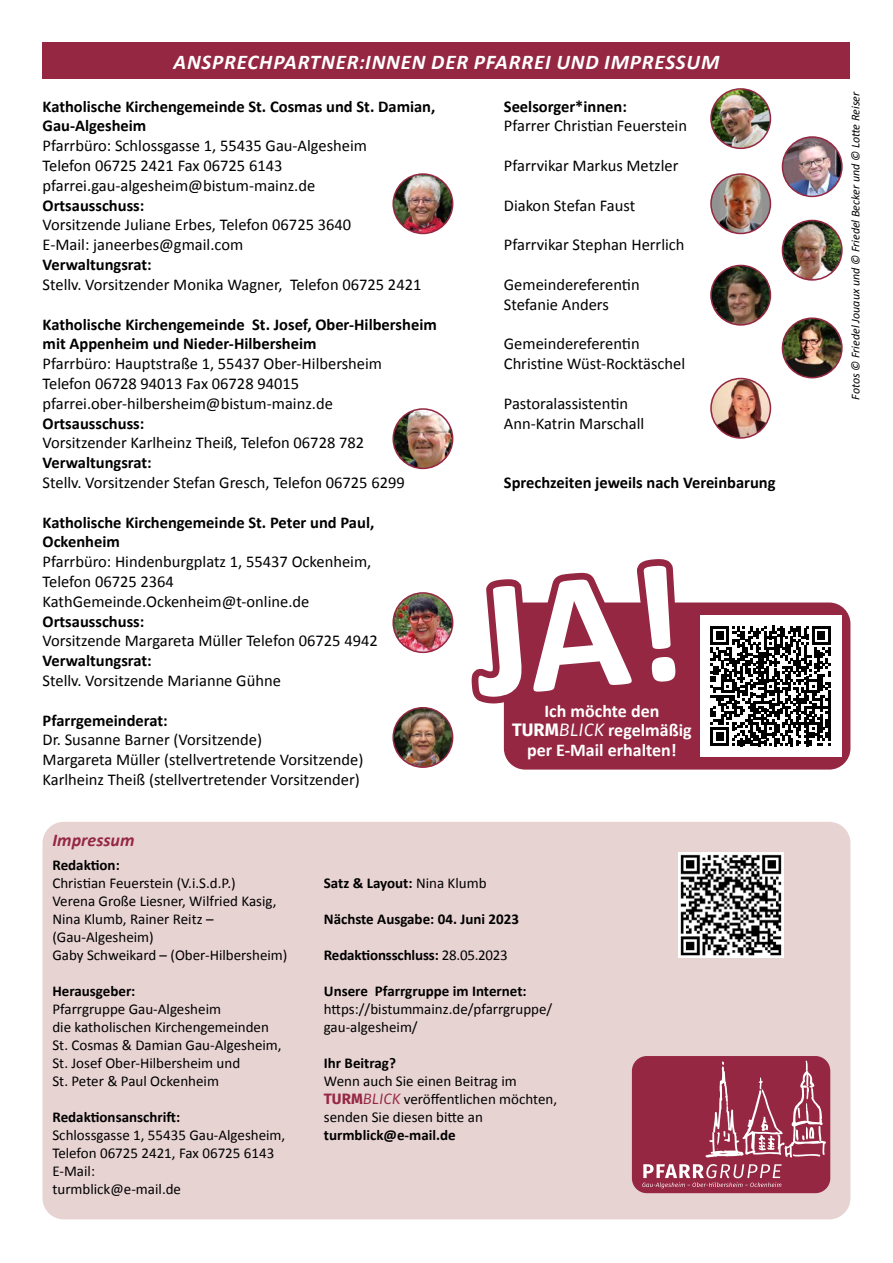
<style>
.page{position:relative;width:893px;height:1263px;background:#fff}
.page>*{position:absolute;margin:0;border:0;box-sizing:border-box;transform-origin:0 0}
.t1{font:italic 700 21px "Calibri";letter-spacing:.04em;color:#fff}
.t2{font:700 18px/19.5px "Calibri";color:#fff;text-align:center}
.t3{font:italic 700 18px "Calibri";color:#952742}
.t4{font:16.5px/19.8px "Calibri";color:#000}
.t5{font:700 16.5px/19.8px "Calibri";color:#000}
.t6{font:15px/18px "Calibri";color:#000}
.t7{font:700 15px "Calibri";color:#000}
.t8{font:italic 12px "Calibri";color:#000}
.s1{font-family:"Fira Sans"}
.s2{font-family:"Fira Sans";font-weight:400;font-style:italic}
.s3{font-weight:400}
.s4{font-family:"Fira Sans";font-weight:700;color:#952742}
.s5{font-family:"Fira Sans";font-style:italic;color:#952742}
</style>
<div class="page">
<div style="left:43px;top:43px;width:807px;height:36px;background:#952742"></div>
<div style="left:43px;top:822px;width:807px;height:397px;background:#e8d3d3;border-radius:21px"></div>
<img style="left:679px;top:853px;width:104px;height:104px">
<div style="left:632px;top:1056px;width:198px;height:137px;background:#952742;border-radius:15px"></div>
<svg style="left:705px;top:1060px;width:121px;height:97px"></svg>
<svg style="left:642px;top:1164px;width:140px;height:24px"></svg>
<img style="left:782px;top:137px;width:60px;height:59px;border-radius:30px">
<div style="left:782px;top:136px;width:61px;height:61px;border:2px solid #952742;border-radius:50%"></div>
<div style="left:711px;top:174px;width:59px;height:59px;background:#929292;border-radius:50%"></div>
<img style="left:720px;top:174px;width:42px;height:59px">
<div style="left:710px;top:173px;width:61px;height:61px;border:2px solid #952742;border-radius:50%"></div>
<img style="left:782px;top:318px;width:60px;height:60px;border-radius:30px">
<div style="left:782px;top:317px;width:61px;height:61px;border:2px solid #952742;border-radius:50%"></div>
<img style="left:711px;top:265px;width:59px;height:60px;border-radius:30px">
<div style="left:710px;top:265px;width:61px;height:61px;border:2px solid #952742;border-radius:50%"></div>
<img style="left:393px;top:174px;width:60px;height:59px;border-radius:30px">
<div style="left:392px;top:173px;width:61px;height:61px;border:2px solid #952742;border-radius:50%"></div>
<img style="left:711px;top:89px;width:59px;height:59px;border-radius:30px">
<div style="left:710px;top:88px;width:61px;height:61px;border:2px solid #952742;border-radius:50%"></div>
<img style="left:782px;top:220px;width:60px;height:60px;border-radius:30px">
<div style="left:782px;top:220px;width:61px;height:61px;border:2px solid #952742;border-radius:50%"></div>
<img style="left:711px;top:378px;width:59px;height:60px;border-radius:30px">
<div style="left:710px;top:378px;width:61px;height:61px;border:2px solid #952742;border-radius:50%"></div>
<img style="left:393px;top:409px;width:60px;height:59px;border-radius:30px">
<div style="left:392px;top:408px;width:61px;height:61px;border:2px solid #952742;border-radius:50%"></div>
<img style="left:393px;top:593px;width:60px;height:59px;border-radius:30px">
<div style="left:392px;top:592px;width:61px;height:61px;border:2px solid #952742;border-radius:50%"></div>
<img style="left:393px;top:708px;width:60px;height:59px;border-radius:30px">
<div style="left:392px;top:707px;width:61px;height:61px;border:2px solid #952742;border-radius:50%"></div>
<div style="left:504px;top:602px;width:346px;height:168px;background:#952742;border-radius:21px"></div>
<div style="left:700px;top:615px;width:141px;height:142px;background:#fff"></div>
<svg style="left:710px;top:626px;width:121px;height:120px"></svg>
<svg style="left:471px;top:559px;width:222px;height:154px"></svg>
<p class="t1" style="left:173px;top:49px;width:547px">ANSPRECHPARTNER:INNEN DER PFARREI UND IMPRESSUM</p>
<p class="t5" style="left:43px;top:96px;width:394px">Katholische Kirchengemeinde St. Cosmas und St. Damian,<br>Gau-Algesheim</p>
<p class="t4" style="left:43px;top:135px;width:326px">Pfarrbüro: Schlossgasse 1, 55435 Gau-Algesheim<br>Telefon 06725 2421 Fax 06725 6143 pfarrei.gau-algesheim@bistum-mainz.de</p>
<p class="t5" style="left:43px;top:195px;width:103px">Ortsausschuss:</p>
<p class="t4" style="left:43px;top:214px;width:310px">Vorsitzende Juliane Erbes, Telefon 06725 3640<br>E-Mail: janeerbes@gmail.com</p>
<p class="t5" style="left:43px;top:254px;width:111px">Verwaltungsrat:</p>
<p class="t4" style="left:43px;top:274px;width:380px">Stellv. Vorsitzender Monika Wagner, Telefon 06725 2421</p>
<p class="t5" style="left:43px;top:313px;width:396px">Katholische Kirchengemeinde St. Josef, Ober-Hilbersheim mit Appenheim und Nieder-Hilbersheim</p>
<p class="t4" style="left:43px;top:353px;width:341px">Pfarrbüro: Hauptstraße 1, 55437 Ober-Hilbersheim<br>Telefon 06728 94013 Fax 06728 94015 pfarrei.ober-hilbersheim@bistum-mainz.de</p>
<p class="t5" style="left:43px;top:412px;width:103px">Ortsausschuss:</p>
<p class="t4" style="left:43px;top:432px;width:323px">Vorsitzender Karlheinz Theiß, Telefon 06728 782</p>
<p class="t5" style="left:43px;top:452px;width:111px">Verwaltungsrat:</p>
<p class="t4" style="left:43px;top:472px;width:364px">Stellv. Vorsitzender Stefan Gresch, Telefon 06725 6299</p>
<p class="t5" style="left:43px;top:511px;width:333px">Katholische Kirchengemeinde St. Peter und Paul,<br>Ockenheim</p>
<p class="t4" style="left:43px;top:551px;width:330px">Pfarrbüro: Hindenburgplatz 1, 55437 Ockenheim,<br>Telefon 06725 2364<br>KathGemeinde.Ockenheim@t-online.de</p>
<p class="t5" style="left:43px;top:610px;width:103px">Ortsausschuss:</p>
<p class="t4" style="left:43px;top:630px;width:337px">Vorsitzende Margareta Müller Telefon 06725 4942</p>
<p class="t5" style="left:43px;top:650px;width:111px">Verwaltungsrat:</p>
<p class="t4" style="left:43px;top:670px;width:240px">Stellv. Vorsitzende Marianne Gühne</p>
<p class="t5" style="left:43px;top:709px;width:127px">Pfarrgemeinderat:</p>
<p class="t4" style="left:43px;top:729px;width:322px">Dr. Susanne Barner (Vorsitzende)<br>Margareta Müller (stellvertretende Vorsitzende)<br>Karlheinz Theiß (stellvertretender Vorsitzender)</p>
<p class="t3" style="left:52px;top:829px;width:84px">Impressum</p>
<p class="t5" style="left:504px;top:96px;width:125px">Seelsorger*innen:</p>
<p class="t4" style="left:504px;top:115px;width:185px">Pfarrer Christian Feuerstein</p>
<p class="t4" style="left:504px;top:155px;width:176px">Pfarrvikar Markus Metzler</p>
<p class="t4" style="left:504px;top:195px;width:133px">Diakon Stefan Faust</p>
<p class="t4" style="left:504px;top:234px;width:182px">Pfarrvikar Stephan Herrlich</p>
<p class="t4" style="left:504px;top:274px;width:137px">Gemeindereferentin<br>Stefanie Anders</p>
<p class="t4" style="left:504px;top:333px;width:183px">Gemeindereferentin<br>Christine Wüst-Rocktäschel</p>
<p class="t4" style="left:504px;top:393px;width:142px">Pastoralassistentin<br>Ann-Katrin Marschall</p>
<p class="t5" style="left:504px;top:472px;width:273px">Sprechzeiten jeweils nach Vereinbarung</p>
<p class="t2" style="left:512px;top:700px;width:181px">Ich möchte den<br><span class="s1">TURM</span><span class="s2">BLICK</span> regelmäßig per E-Mail erhalten!</p>
<p class="t7" style="left:52px;top:856px;width:69px">Redaktion:</p>
<p class="t6" style="left:52px;top:873px;width:236px">Christian Feuerstein (V.i.S.d.P.)<br>Verena Große Liesner, Wilfried Kasig,<br>Nina Klumb, Rainer Reitz – (Gau-Algesheim)<br>Gaby Schweikard – (Ober-Hilbersheim)</p>
<p class="t7" style="left:52px;top:982px;width:85px">Herausgeber:</p>
<p class="t6" style="left:52px;top:999px;width:231px">Pfarrgruppe Gau-Algesheim<br>die katholischen Kirchengemeinden<br>St. Cosmas &amp; Damian Gau-Algesheim,<br>St. Josef Ober-Hilbersheim und<br>St. Peter &amp; Paul Ockenheim</p>
<p class="t7" style="left:52px;top:1108px;width:129px">Redaktionsanschrift:</p>
<p class="t6" style="left:52px;top:1125px;width:234px">Schlossgasse 1, 55435 Gau-Algesheim,<br>Telefon 06725 2421, Fax 06725 6143<br>E-Mail:<br>turmblick@e-mail.de</p>
<p class="t7" style="left:324px;top:874px;width:164px">Satz &amp; Layout: <span class="s3">Nina Klumb</span></p>
<p class="t7" style="left:324px;top:910px;width:197px">Nächste Ausgabe: 04. Juni 2023</p>
<p class="t7" style="left:324px;top:946px;width:185px">Redaktionsschluss: <span class="s3">28.05.2023</span></p>
<p class="t7" style="left:324px;top:982px;width:204px">Unsere Pfarrgruppe im Internet:</p>
<p class="t6" style="left:324px;top:999px;width:230px">https://bistummainz.de/pfarrgruppe/ gau-algesheim/</p>
<p class="t7" style="left:324px;top:1054px;width:74px">Ihr Beitrag?</p>
<p class="t6" style="left:324px;top:1071px;width:235px">Wenn auch Sie einen Beitrag im<br><span class="s4">TURM</span><span class="s5">BLICK</span> veröffentlichen möchten, senden Sie diesen bitte an</p>
<p class="t7" style="left:324px;top:1126px;width:133px">turmblick@e-mail.de</p>
<p class="t8" style="left:848px;top:400px;width:310px;rotate:-90deg">Fotos © Friedel Jouaux und © Friedel Becker und © Lotte Reiser</p>
</div>
